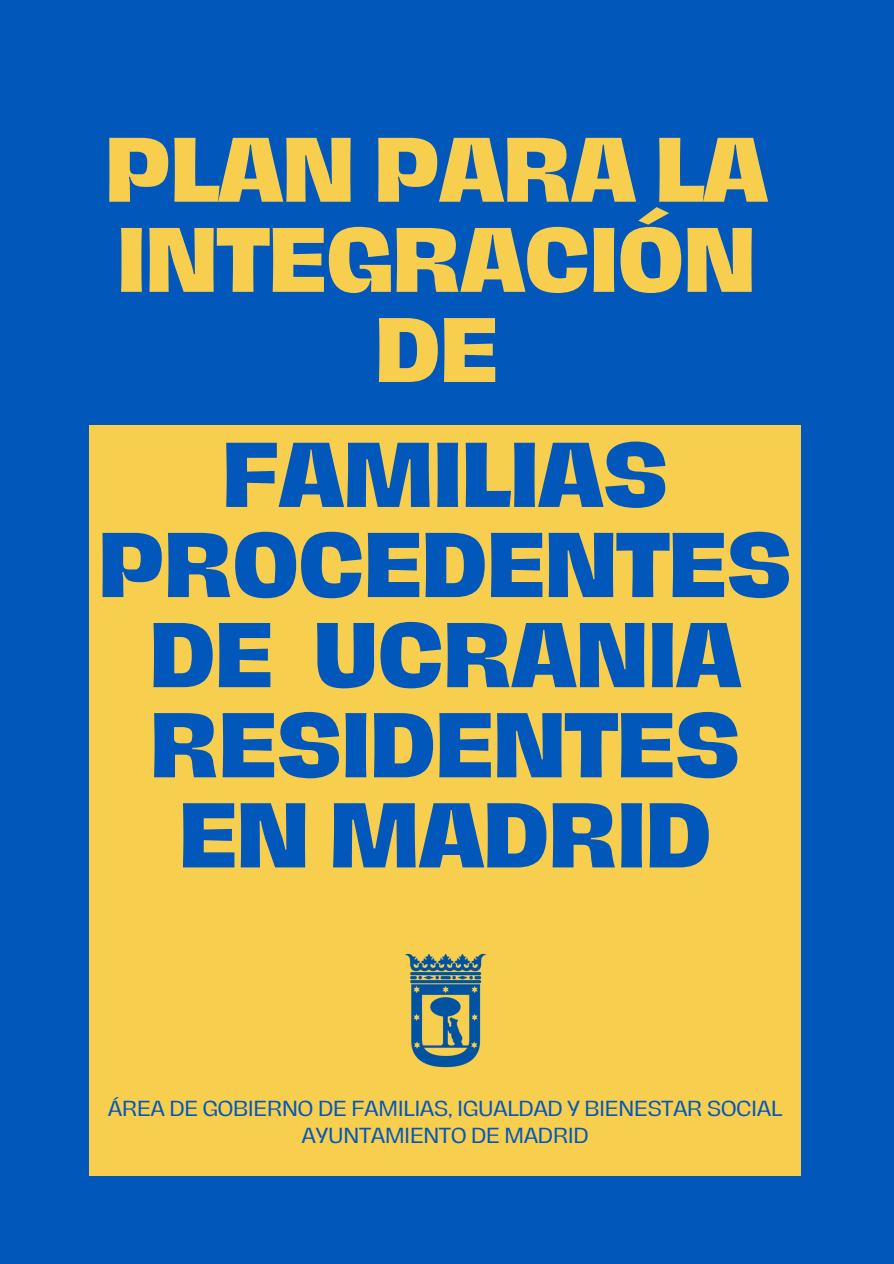
<style>
.page{position:relative;width:894px;height:1264px;background:#fff}
.page>*{position:absolute;margin:0;border:0;box-sizing:border-box;transform-origin:0 0}
.t1{font:800 84.15px/90.2px "Hagrid";color:#0257bb;text-align:center}
.t2{font:800 83.7px/90.2px "Hagrid";color:#f8ce4f;text-align:center}
.t3{font:19.95px "Hagrid";color:#0257bb}
</style>
<div class="page">
<div style="left:0;top:0;width:893px;height:1263px;background:#0257bb"></div>
<div style="left:90px;top:425px;width:710px;height:750px;background:#f8ce4f"></div>
<img style="left:405px;top:953px;width:82px;height:115px">
<p class="t2" style="left:105px;top:125px;width:663px">PLAN PARA LA<br>INTEGRACIÓN<br>DE</p>
<p class="t1" style="left:99px;top:430px;width:694px">FAMILIAS<br>PROCEDENTES<br>DE UCRANIA<br>RESIDENTES<br>EN MADRID</p>
<p class="t3" style="left:108px;top:1099px;width:675px">ÁREA DE GOBIERNO DE FAMILIAS, IGUALDAD Y BIENESTAR SOCIAL</p>
<p class="t3" style="left:302px;top:1126px;width:288px">AYUNTAMIENTO DE MADRID</p>
</div>
